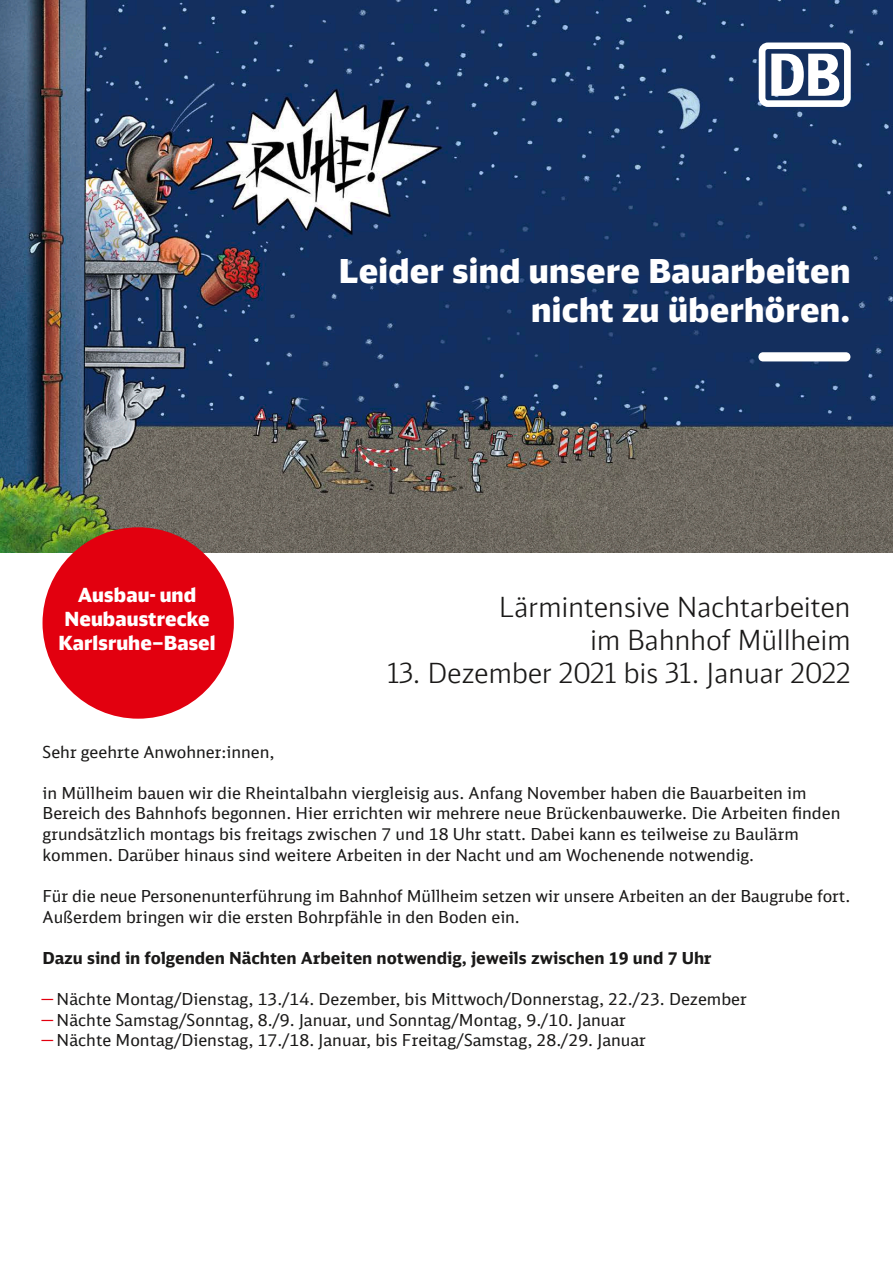
<style>
.page{position:relative;width:893px;height:1263px;background:#fff}
.page>*{position:absolute;margin:0;border:0;box-sizing:border-box;transform-origin:0 0}
.t1{font:900 33px/39.6px "DB Head";letter-spacing:.01em;color:#fff;text-align:right}
.t2{font:300 27.75px/33.3px "DB Head";letter-spacing:.01em;color:#1a1918;text-align:right}
.t3{font:900 19.5px/24px "DB Head";letter-spacing:.005em;color:#fff;text-align:center}
.t4{font:16.5px/20.7px "DB Sans";color:#1a1918}
.t5{font:700 16.5px "DB Sans";color:#1a1918}
.s1{color:#e2000f}
</style>
<div class="page">
<img style="left:0;top:0;width:893px;height:553px">
<div style="left:43px;top:527px;width:191px;height:192px;background:#e2000f;border-radius:50%"></div>
<svg style="left:759px;top:43px;width:92px;height:64px"></svg>
<div style="left:758px;top:352px;width:92px;height:9px;background:#fff;border-radius:5px"></div>
<p class="t3" style="left:58px;top:582px;width:159px">Ausbau- und<br>Neubaustrecke<br>Karlsruhe–Basel</p>
<h1 class="t1" style="left:339px;top:250px;width:513px">Leider sind unsere Bauarbeiten nicht zu überhören.</h1>
<h2 class="t2" style="left:499px;top:590px;width:353px">Lärmintensive Nachtarbeiten im Bahnhof Müllheim</h2>
<h2 class="t2" style="left:388px;top:656px;width:464px">13. Dezember 2021 bis 31. Januar 2022</h2>
<p class="t4" style="left:43px;top:741px;width:234px">Sehr geehrte Anwohner:innen,</p>
<p class="t4" style="left:43px;top:782px;width:799px">in Müllheim bauen wir die Rheintalbahn viergleisig aus. Anfang November haben die Bauarbeiten im Bereich des Bahnhofs begonnen. Hier errichten wir mehrere neue Brückenbauwerke. Die Arbeiten finden grundsätzlich montags bis freitags zwischen 7 und 18 Uhr statt. Dabei kann es teilweise zu Baulärm kommen. Darüber hinaus sind weitere Arbeiten in der Nacht und am Wochenende notwendig.</p>
<p class="t4" style="left:43px;top:885px;width:809px">Für die neue Personenunterführung im Bahnhof Müllheim setzen wir unsere Arbeiten an der Baugrube fort.<br>Außerdem bringen wir die ersten Bohrpfähle in den Boden ein.</p>
<p class="t5" style="left:43px;top:947px;width:670px">Dazu sind in folgenden Nächten Arbeiten notwendig, jeweils zwischen 19 und 7 Uhr</p>
<p class="t4" style="left:43px;top:988px;width:706px"><span class="s1">—</span> Nächte Montag/Dienstag, 13./14. Dezember, bis Mittwoch/Donnerstag, 22./23. Dezember</p>
<p class="t4" style="left:43px;top:1009px;width:585px"><span class="s1">—</span> Nächte Samstag/Sonntag, 8./9. Januar, und Sonntag/Montag, 9./10. Januar</p>
<p class="t4" style="left:43px;top:1030px;width:605px"><span class="s1">—</span> Nächte Montag/Dienstag, 17./18. Januar, bis Freitag/Samstag, 28./29. Januar</p>
</div>
